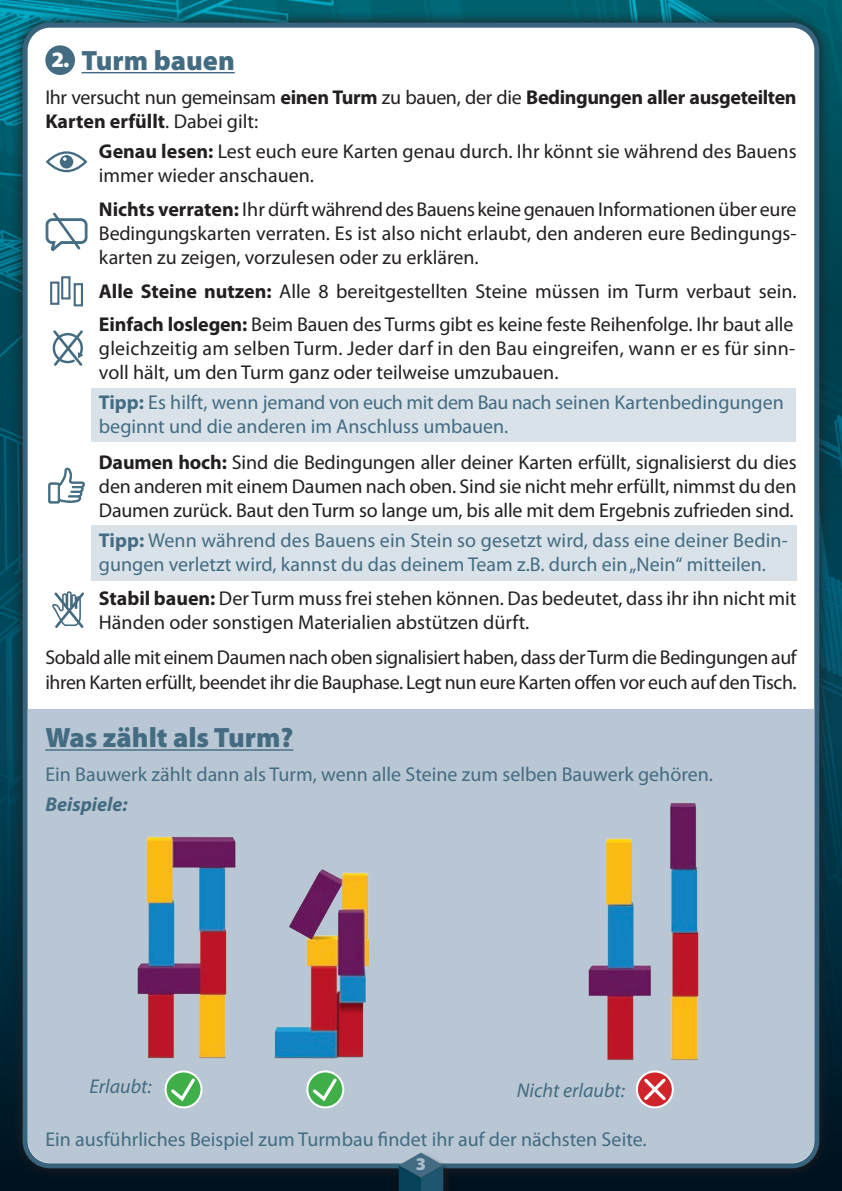
<style>
.page{position:relative;width:842px;height:1191px;background:#fff}
.page>*{position:absolute;margin:0;border:0;box-sizing:border-box;transform-origin:0 0}
.t1{font:900 28px "Myriad Pro";color:#436c82}
.t2{font:900 22.2px "Myriad Pro";color:#fff}
.t3{font:20px/24px "Myriad Pro";color:#231f20}
.t4{font:20px/24px "Myriad Pro";color:#436c82}
.t5{font:20px/24px "Myriad Pro";letter-spacing:-.02em;color:#231f20}
.t6{font:700 20px/24px "Myriad Pro";color:#231f20}
.t7{font:italic 20px "Myriad Pro";color:#436c82}
.t8{font:italic 700 20px "Myriad Pro";color:#436c82}
.t9{font:900 18px "Myriad Pro";color:#acbdcc}
.s1{font-weight:400}
.s2{font-weight:700}
</style>
<div class="page">
<div style="left:0;top:746px;width:842px;height:445px;background:linear-gradient(to bottom,#01465b,#000f1c)"></div>
<svg style="left:0;top:0;width:842px;height:445px;background:#006070"></svg>
<div style="left:10px;top:10px;width:821px;height:1170px;background:#231f20;opacity:.75"></div>
<div style="left:25px;top:25px;width:792px;height:1140px;background:#fff;border-radius:25px"></div>
<div style="left:23px;top:23px;width:796px;height:1145px;border:5px solid #38657d;border-radius:25px"></div>
<svg style="left:46px;top:151px;width:41px;height:22px"></svg>
<svg style="left:46px;top:212px;width:42px;height:39px"></svg>
<svg style="left:48px;top:467px;width:37px;height:37px"></svg>
<div style="left:50px;top:281px;width:9px;height:24px;border:2px solid #436c82"></div>
<div style="left:61px;top:276px;width:9px;height:23px;border:2px solid #436c82"></div>
<div style="left:74px;top:283px;width:9px;height:23px;border:2px solid #436c82"></div>
<svg style="left:52px;top:330px;width:32px;height:36px"></svg>
<svg style="left:52px;top:591px;width:32px;height:37px"></svg>
<div style="left:91px;top:525px;width:706px;height:56px;background:#d9e2e9"></div>
<div style="left:91px;top:388px;width:705px;height:53px;background:#d9e2e9"></div>
<div style="left:28px;top:709px;width:786px;height:453px;background:#b9c7d4"></div>
<hr style="left:82px;top:72px;width:153px;height:1px;background:#436c82">
<hr style="left:45px;top:749px;width:248px;height:1px;background:#436c82">
<div style="left:45px;top:45px;width:30px;height:30px;background:#436c82;border-radius:50%"></div>
<svg style="left:637px;top:1071px;width:36px;height:36px"></svg>
<div style="left:636px;top:1070px;width:38px;height:38px;border:2px solid #fff;border-radius:50%"></div>
<svg style="left:641px;top:1075px;width:28px;height:28px"></svg>
<svg style="left:166px;top:1071px;width:35px;height:36px"></svg>
<div style="left:165px;top:1070px;width:37px;height:38px;border:2px solid #fff;border-radius:50%"></div>
<svg style="left:168px;top:1075px;width:30px;height:28px"></svg>
<svg style="left:307px;top:1071px;width:36px;height:36px"></svg>
<div style="left:306px;top:1070px;width:38px;height:38px;border:2px solid #fff;border-radius:50%"></div>
<svg style="left:310px;top:1075px;width:29px;height:28px"></svg>
<img style="left:128px;top:822px;width:122px;height:238px">
<img style="left:258px;top:854px;width:124px;height:206px">
<img style="left:586px;top:799px;width:137px;height:264px">
<div style="left:396px;top:1151px;width:56px;height:40px;background:#231f20;opacity:.75"></div>
<svg style="left:399px;top:1152px;width:44px;height:39px;background:#3e6b80"></svg>
<p class="t2" style="left:51px;top:44px;width:19px">2.</p>
<p class="t1" style="left:82px;top:42px;width:155px">Turm bauen</p>
<p class="t6" style="left:45px;top:84px;width:753px"><span class="s1">Ihr versucht nun gemeinsam</span> einen Turm <span class="s1">zu bauen, der die</span> Bedingungen aller ausgeteilten<br>Karten erfüllt<span class="s1">. Dabei gilt:</span></p>
<p class="t3" style="left:99px;top:139px;width:699px"><span class="s2">Genau lesen:</span> Lest euch eure Karten genau durch. Ihr könnt sie während des Bauens immer wieder anschauen.</p>
<p class="t5" style="left:99px;top:197px;width:699px"><span class="s2">Nichts verraten:</span> Ihr dürft während des Bauens keine genauen Informationen über eure</p>
<p class="t3" style="left:99px;top:221px;width:699px">Bedingungskarten verraten. Es ist also nicht erlaubt, den anderen eure Bedingungs&shy;karten zu zeigen, vorzulesen oder zu erklären.</p>
<p class="t3" style="left:99px;top:279px;width:699px"><span class="s2">Alle Steine nutzen:</span> Alle 8 bereitgestellten Steine müssen im Turm verbaut sein.</p>
<p class="t3" style="left:99px;top:312px;width:698px;text-align:justify"><span class="s2">Einfach loslegen:</span> Beim Bauen des Turms gibt es keine feste Reihenfolge. Ihr baut alle gleichzeitig am selben Turm. Jeder darf in den Bau eingreifen, wann er es für sinn&shy;voll hält, um den Turm ganz oder teilweise umzubauen.</p>
<p class="t4" style="left:99px;top:390px;width:686px"><span class="s2">Tipp:</span> Es hilft, wenn jemand von euch mit dem Bau nach seinen Kartenbedingungen beginnt und die anderen im Anschluss umbauen.</p>
<p class="t3" style="left:99px;top:450px;width:699px;text-align:justify"><span class="s2">Daumen hoch:</span> Sind die Bedingungen aller deiner Karten erfüllt, signalisierst du dies den anderen mit einem Daumen nach oben. Sind sie nicht mehr erfüllt, nimmst du den Daumen zurück. Baut den Turm so lange um, bis alle mit dem Ergebnis zufrieden sind.</p>
<p class="t4" style="left:99px;top:528px;width:690px"><span class="s2">Tipp:</span> Wenn während des Bauens ein Stein so gesetzt wird, dass eine deiner Bedin&shy;gungen verletzt wird, kannst du das deinem Team z.B. durch ein „Nein“ mitteilen.</p>
<p class="t3" style="left:99px;top:586px;width:699px"><span class="s2">Stabil bauen:</span> Der Turm muss frei stehen können. Das bedeutet, dass ihr ihn nicht mit<br>Händen oder sonstigen Materialien abstützen dürft.</p>
<p class="t5" style="left:45px;top:645px;width:753px">Sobald alle mit einem Daumen nach oben signalisiert haben, dass der Turm die Bedingungen auf ihren Karten erfüllt, beendet ihr die Bauphase. Legt nun eure Karten offen vor euch auf den Tisch.</p>
<p class="t1" style="left:45px;top:719px;width:249px">Was zählt als Turm?</p>
<p class="t4" style="left:45px;top:762px;width:669px">Ein Bauwerk zählt dann als Turm, wenn alle Steine zum selben Bauwerk gehören.</p>
<p class="t8" style="left:45px;top:791px;width:84px">Beispiele:</p>
<p class="t7" style="left:89px;top:1074px;width:64px">Erlaubt:</p>
<p class="t7" style="left:517px;top:1077px;width:110px">Nicht erlaubt:</p>
<p class="t4" style="left:45px;top:1126px;width:603px">Ein ausführliches Beispiel zum Turmbau findet ihr auf der nächsten Seite.</p>
<p class="t9" style="left:416px;top:1151px;width:12px">3</p>
</div>
